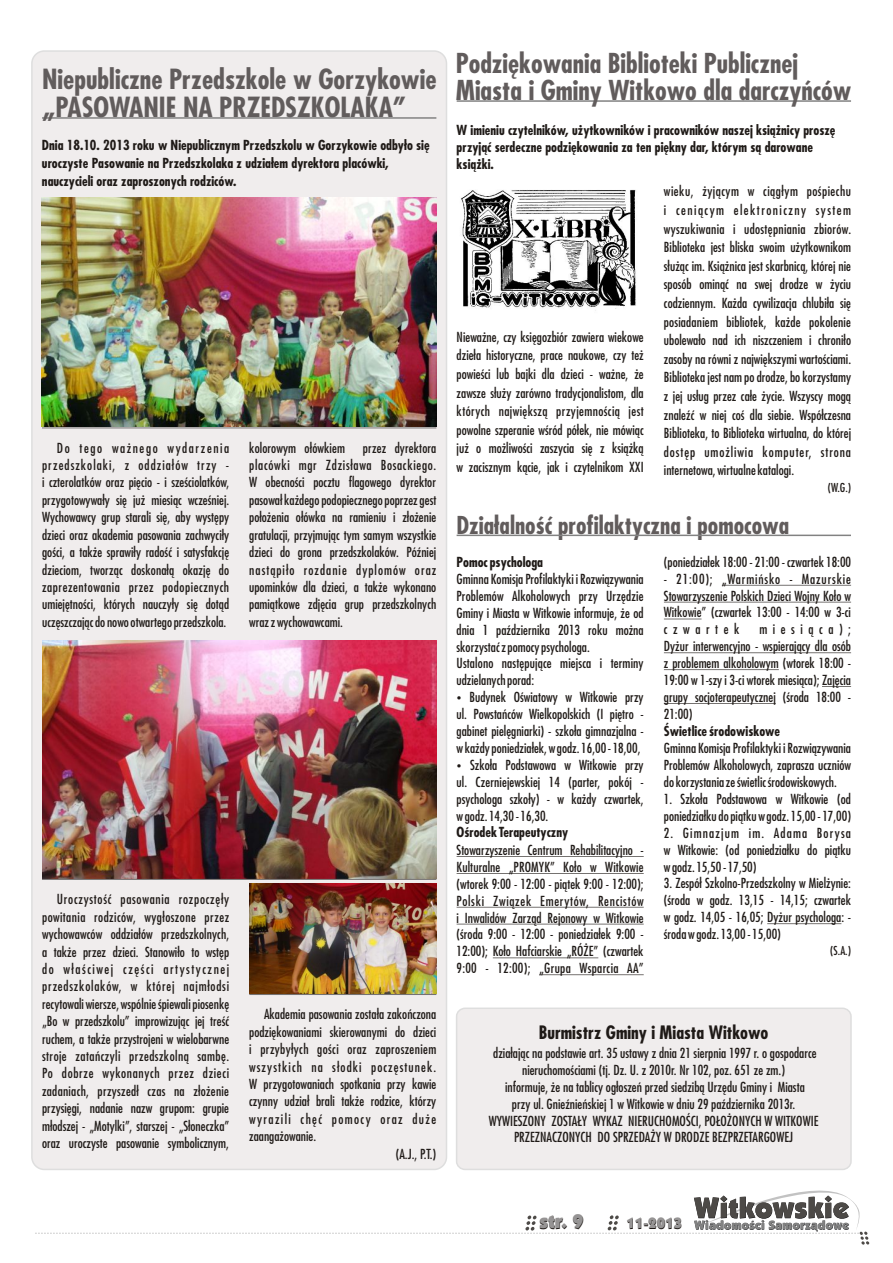
<style>
.page{position:relative;width:893px;height:1263px;background:#fff}
.page>*{position:absolute;margin:0;border:0;box-sizing:border-box;transform-origin:0 0}
.t1{font:700 27px/27.5px "Fujiyama";color:#615c5c}
.t2{font:700 26.7px/27.2px "Fujiyama";color:#615c5c}
.t3{font:700 24px "Fujiyama";color:#615c5c}
.t4{font:900 19.5px "Kabel IT Cby BT";color:#1f1a17}
.t5{font:700 18px "Fujiyama";color:#1f1a17}
.t6{font:900 15px "Kabel IT Cby BT";color:#1f1a17}
.t7{font:13.5px/17.4px "Fujiyama";color:#1f1a17;text-align:justify}
.t8{font:700 13.5px/18px "Fujiyama";color:#1f1a17}
.t9{font:13.5px "Fujiyama";letter-spacing:.025em;color:#1f1a17}
.t10{font:13.5px "Fujiyama";letter-spacing:.08em;color:#1f1a17}
.t11{font:13.5px "Fujiyama";letter-spacing:.1em;color:#1f1a17}
.t12{font:12px "Fujiyama";color:#1f1a17}
.t13{font:11.55px "Wingdings";color:#1f1a17}
</style>
<div class="page">
<div style="left:31px;top:50px;width:416px;height:1120px;background:#f0eded;border:2px solid #dedede;border-radius:12px"></div>
<svg style="left:35px;top:1190px;width:834px;height:54px"></svg>
<hr style="left:42px;top:117px;width:394px;height:2px;background:#828282">
<hr style="left:249px;top:994px;width:187px;height:1px;background:#737070">
<hr style="left:457px;top:856px;width:187px;height:1px;background:#1f1a17">
<hr style="left:457px;top:873px;width:187px;height:1px;background:#1f1a17">
<hr style="left:457px;top:907px;width:187px;height:1px;background:#1f1a17">
<hr style="left:457px;top:924px;width:187px;height:1px;background:#1f1a17">
<hr style="left:493px;top:957px;width:105px;height:1px;background:#1f1a17">
<hr style="left:539px;top:974px;width:105px;height:1px;background:#1f1a17">
<hr style="left:722px;top:585px;width:129px;height:1px;background:#1f1a17">
<hr style="left:664px;top:602px;width:187px;height:1px;background:#1f1a17">
<hr style="left:664px;top:619px;width:38px;height:1px;background:#1f1a17">
<hr style="left:664px;top:652px;width:187px;height:1px;background:#1f1a17">
<hr style="left:664px;top:669px;width:115px;height:1px;background:#1f1a17">
<svg style="left:822px;top:686px;width:29px;height:1px"></svg>
<hr style="left:664px;top:703px;width:112px;height:1px;background:#1f1a17">
<hr style="left:767px;top:923px;width:74px;height:1px;background:#1f1a17">
<div style="left:456px;top:1007px;width:396px;height:163px;background:#f0eded;border:2px solid #dedede;border-radius:8px"></div>
<img style="left:42px;top:197px;width:394px;height:230px">
<img style="left:42px;top:640px;width:394px;height:238px">
<img style="left:249px;top:884px;width:187px;height:109px">
<hr style="left:42px;top:428px;width:394px;height:1px;background:#737070">
<hr style="left:42px;top:879px;width:394px;height:1px;background:#737070">
<hr style="left:457px;top:100px;width:394px;height:2px;background:#828282">
<img style="left:461px;top:190px;width:175px;height:121px">
<hr style="left:457px;top:535px;width:394px;height:1px;background:#828282">
<h1 class="t1" style="left:42px;top:69px;width:396px">Niepubliczne Przedszkole w Gorzykowie „PASOWANIE NA PRZEDSZKOLAKA”</h1>
<p class="t8" style="left:42px;top:137px;width:389px">Dnia 18.10. 2013 roku w Niepublicznym Przedszkolu w Gorzykowie odbyło się uroczyste Pasowanie na Przedszkolaka z udziałem dyrektora placówki, nauczycieli oraz zaproszonych rodziców.</p>
<p class="t7" style="left:42px;top:440px;width:189px;text-indent:15px">Do tego ważnego wydarzenia przedszkolaki, z oddziałów trzy - i czterolatków oraz pięcio - i sześciolatków, przygotowywały się już miesiąc wcześniej.<br>Wychowawcy grup starali się, aby występy dzieci oraz akademia pasowania zachwyciły gości, a także sprawiły radość i satysfakcję dzieciom, tworząc doskonałą okazję do zaprezentowania przez podopiecznych umiejętności, których nauczyły się dotąd uczęszczając do nowo otwartego przedszkola.</p>
<p class="t7" style="left:249px;top:440px;width:189px;text-indent:114px">przez dyrektora placówki mgr Zdzisława Bosackiego.<br>W obecności pocztu flagowego dyrektor pasował każdego podopiecznego poprzez gest położenia ołówka na ramieniu i złożenie gratulacji, przyjmując tym samym wszystkie dzieci do grona przedszkolaków. Później nastąpiło rozdanie dyplomów oraz upominków dla dzieci, a także wykonano pamiątkowe zdjęcia grup przedszkolnych wraz z wychowawcami.</p>
<p class="t7" style="left:249px;top:440px;width:97px">kolorowym ołówkiem</p>
<p class="t7" style="left:42px;top:892px;width:189px;text-indent:15px">Uroczystość pasowania rozpoczęły powitania rodziców, wygłoszone przez wychowawców oddziałów przedszkolnych, a także przez dzieci. Stanowiło to wstęp do właściwej części artystycznej przedszkolaków, w której najmłodsi recytowali wiersze, wspólnie śpiewali piosenkę „Bo w przedszkolu” improwizując jej treść ruchem, a także przystrojeni w wielobarwne stroje zatańczyli przedszkolną sambę.<br>Po dobrze wykonanych przez dzieci zadaniach, przyszedł czas na złożenie przysięgi, nadanie nazw grupom: grupie młodszej - „Motylki”, starszej - „Słoneczka” oraz uroczyste pasowanie symbolicznym,</p>
<p class="t7" style="left:264px;top:1007px;width:174px">Akademia pasowania została zakończona</p>
<p class="t7" style="left:249px;top:1024px;width:189px">podziękowaniami skierowanymi do dzieci</p>
<p class="t9" style="left:249px;top:1043px;width:189px">i przybyłych gości oraz zaproszeniem</p>
<p class="t10" style="left:249px;top:1061px;width:189px">wszystkich na słodki poczęstunek.</p>
<p class="t7" style="left:249px;top:1076px;width:189px">W przygotowaniach spotkania przy kawie</p>
<p class="t7" style="left:249px;top:1094px;width:189px">czynny udział brali także rodzice, którzy</p>
<p class="t11" style="left:249px;top:1113px;width:189px">wyrazili chęć pomocy oraz duże</p>
<p class="t7" style="left:249px;top:1129px;width:69px">zaangażowanie.</p>
<p class="t7" style="left:396px;top:1146px;width:42px">(A.J., P.T.)</p>
<h2 class="t2" style="left:456px;top:52px;width:397px">Podziękowania Biblioteki Publicznej<br>Miasta i Gminy Witkowo dla darczyńców</h2>
<p class="t8" style="left:457px;top:123px;width:380px;line-height:17.2px">W imieniu czytelników, użytkowników i pracowników naszej książnicy proszę przyjąć serdeczne podziękowania za ten piękny dar, którym są darowane książki.</p>
<p class="t7" style="left:457px;top:329px;width:189px;line-height:18.6px">Nieważne, czy księgozbiór zawiera wiekowe dzieła historyczne, prace naukowe, czy też powieści lub bajki dla dzieci - ważne, że zawsze służy zarówno tradycjonalistom, dla których największą przyjemnością jest powolne szperanie wśród półek, nie mówiąc już o możliwości zaszycia się z książką w zacisznym kącie, jak i czytelnikom XXI</p>
<p class="t7" style="left:664px;top:183px;width:189px;line-height:18.6px">wieku, żyjącym w ciągłym pośpiechu i ceniącym elektroniczny system wyszukiwania i udostępniania zbiorów.<br>Biblioteka jest bliska swoim użytkownikom służąc im. Książnica jest skarbnicą, której nie sposób ominąć na swej drodze w życiu codziennym. Każda cywilizacja chlubiła się posiadaniem bibliotek, każde pokolenie ubolewało nad ich niszczeniem i chroniło zasoby na równi z największymi wartościami.<br>Biblioteka jest nam po drodze, bo korzystamy z jej usług przez całe życie. Wszyscy mogą znaleźć w niej coś dla siebie. Współczesna Biblioteka, to Biblioteka wirtualna, do której dostęp umożliwia komputer, strona internetowa, wirtualne katalogi.</p>
<p class="t12" style="left:828px;top:483px;width:25px">(W.G.)</p>
<h3 class="t3" style="left:457px;top:516px;width:334px">Działalność profilaktyczna i pomocowa</h3>
<p class="t8" style="left:457px;top:554px;width:88px">Pomoc psychologa</p>
<p class="t7" style="left:457px;top:572px;width:189px;line-height:17px;text-align:left">Gminna Komisja Profilaktyki i Rozwiązywania Problemów Alkoholowych przy Urzędzie Gminy i Miasta w Witkowie informuje, że od dnia 1 października 2013 roku można skorzystać z pomocy psychologa.<br>Ustalono następujące miejsca i terminy</p>
<p class="t13" style="left:457px;top:693px;width:36px">•</p>
<p class="t7" style="left:664px;top:554px;width:189px">(poniedziałek 18:00 - 21:00 - czwartek 18:00</p>
<p class="t7" style="left:664px;top:571px;width:189px;line-height:17px">- 21:00); „Warmińsko - Mazurskie Stowarzyszenie Polskich Dzieci Wojny Koło w Witkowie” (czwartek 13:00 - 14:00 w 3-ci czwartek</p>
<p class="t7" style="left:664px;top:622px;width:189px;line-height:17px;text-indent:95px">miesiąca); Dyżur interwencyjno - wspierający dla osób z problemem alkoholowym (wtorek 18:00 - 19:00 w 1-szy i 3-ci wtorek miesiąca); Zajęcia grupy socjoterapeutycznej (środa 18:00 - 21:00)</p>
<p class="t8" style="left:664px;top:723px;width:118px">Świetlice środowiskowe</p>
<p class="t7" style="left:664px;top:741px;width:189px;line-height:17px">Gminna Komisja Profilaktyki i Rozwiązywania Problemów Alkoholowych, zaprasza uczniów do korzystania ze świetlic środowiskowych.</p>
<p class="t7" style="left:664px;top:791px;width:189px;line-height:17px">1. Szkoła Podstawowa w Witkowie (od poniedziałku do piątku w godz. 15,00 - 17,00)</p>
<p class="t7" style="left:664px;top:825px;width:189px;line-height:17px">2. Gimnazjum im. Adama Borysa w Witkowie: (od poniedziałku do piątku w godz. 15,50 - 17,50)</p>
<p class="t7" style="left:664px;top:876px;width:189px;line-height:17px">3. Zespół Szkolno-Przedszkolny w Mielżynie: (środa w godz. 13,15 - 14,15; czwartek w godz. 14,05 - 16,05; Dyżur psychologa: - środa w godz. 13,00 - 15,00)</p>
<p class="t12" style="left:830px;top:945px;width:22px">(S.A.)</p>
<p class="t7" style="left:457px;top:673px;width:79px">udzielanych porad:</p>
<p class="t7" style="left:469px;top:690px;width:176px">Budynek Oświatowy w Witkowie przy</p>
<p class="t7" style="left:457px;top:707px;width:189px">ul. Powstańców Wielkopolskich (I piętro -</p>
<p class="t7" style="left:457px;top:724px;width:189px">gabinet pielęgniarki) - szkoła gimnazjalna -</p>
<p class="t13" style="left:457px;top:761px;width:36px">•</p>
<p class="t7" style="left:457px;top:740px;width:185px">w każdy poniedziałek, w godz. 16,00 - 18,00,</p>
<p class="t7" style="left:470px;top:757px;width:175px">Szkoła Podstawowa w Witkowie przy</p>
<p class="t7" style="left:457px;top:774px;width:189px">ul. Czerniejewskiej 14 (parter, pokój -</p>
<p class="t7" style="left:457px;top:791px;width:189px">psychologa szkoły) - w każdy czwartek,</p>
<p class="t7" style="left:457px;top:808px;width:93px">w godz. 14,30 - 16,30.</p>
<p class="t8" style="left:457px;top:825px;width:113px">Ośrodek Terapeutyczny</p>
<p class="t7" style="left:456px;top:842px;width:189px;line-height:17px">Stowarzyszenie Centrum Rehabilitacyjno - Kulturalne „PROMYK” Koło w Witkowie (wtorek 9:00 - 12:00 - piątek 9:00 - 12:00); Polski Związek Emerytów, Rencistów i Inwalidów Zarząd Rejonowy w Witkowie (środa 9:00 - 12:00 - poniedziałek 9:00 - 12:00); Koło Hafciarskie „RÓŻE” (czwartek 9:00 - 12:00); „Grupa Wsparcia AA”</p>
<h3 class="t5" style="left:539px;top:1026px;width:231px">Burmistrz Gminy i Miasta Witkowo</h3>
<p class="t7" style="left:489px;top:1045px;width:331px;line-height:17px;text-align:center">działając na podstawie art. 35 ustawy z dnia 21 sierpnia 1997 r. o gospodarce nieruchomościami (tj. Dz. U. z 2010r. Nr 102, poz. 651 ze zm.)<br>informuje, że na tablicy ogłoszeń przed siedzibą Urzędu Gminy i Miasta<br>przy ul. Gnieźnieńskiej 1 w Witkowie w dniu 29 października 2013r.<br>WYWIESZONY ZOSTAŁY WYKAZ NIERUCHOMOŚCI, POŁOŻONYCH W WITKOWIE PRZEZNACZONYCH DO SPRZEDAŻY W DRODZE BEZPRZETARGOWEJ</p>
<h3 class="t4" style="left:540px;top:1214px;width:46px">str. 9</h3>
<p class="t6" style="left:627px;top:1218px;width:57px">11-2013</p>
</div>
